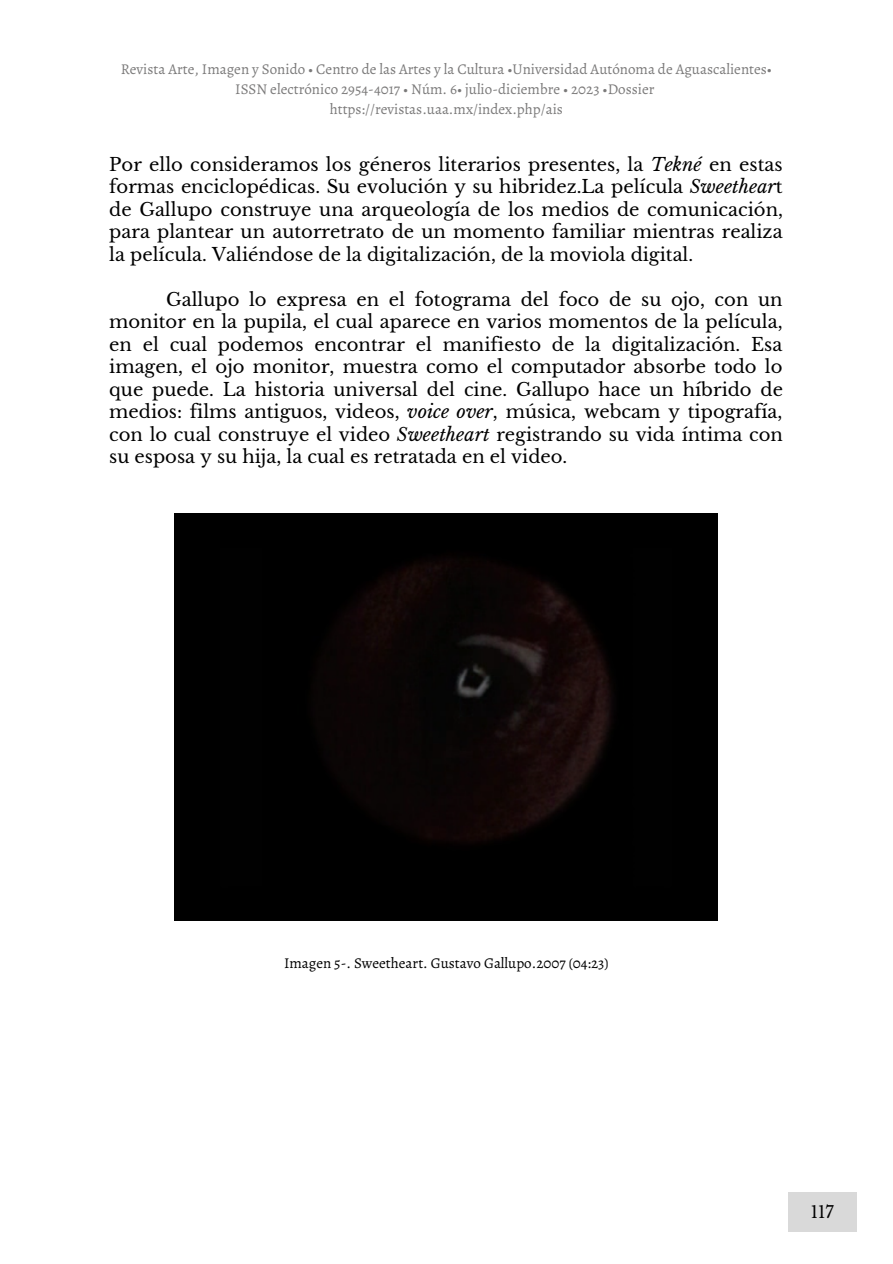
<style>
.page{position:relative;width:893px;height:1264px;background:#fff}
.page>*{position:absolute;margin:0;border:0;box-sizing:border-box;transform-origin:0 0}
.t1{font:18px/22.5px "Libre Baskerville";color:#000;text-align:justify}
.t2{font:16.5px "Libre Baskerville";color:#000}
.t3{font:15px/20.2px "Alegreya";color:#7b7a7a;text-align:center}
.t4{font:15px "Alegreya";color:#000}
.s1{font-style:italic}
</style>
<div class="page">
<div style="left:788px;top:1191px;width:68px;height:40px;background:#d9d9d9"></div>
<img style="left:175px;top:513px;width:542px;height:407px">
<p class="t3" style="left:121px;top:58px;width:652px">Revista Arte, Imagen y Sonido • Centro de las Artes y la Cultura •Universidad Autónoma de Aguascalientes•<br>ISSN electrónico 2954-4017 • Núm. 6• julio-diciembre • 2023 •Dossier</p>
<p class="t3" style="left:330px;top:99px;width:235px">https://revistas.uaa.mx/index.php/ais</p>
<p class="t1" style="left:109px;top:153px;width:675px">Por ello consideramos los géneros literarios presentes, la <span class="s1">Tekné</span> en estas formas enciclopédicas. Su evolución y su hibridez.La película <span class="s1">Sweethear</span>t de Gallupo construye una arqueología de los medios de comunicación, para plantear un autorretrato de un momento familiar mientras realiza la película. Valiéndose de la digitalización, de la moviola digital.</p>
<p class="t1" style="left:109px;top:288px;width:675px;text-indent:57px">Gallupo lo expresa en el fotograma del foco de su ojo, con un monitor en la pupila, el cual aparece en varios momentos de la película, en el cual podemos encontrar el manifiesto de la digitalización. Esa imagen, el ojo monitor, muestra como el computador absorbe todo lo que puede. La historia universal del cine. Gallupo hace un híbrido de medios: films antiguos, videos, <span class="s1">voice over</span>, música, webcam y tipografía, con lo cual construye el video <span class="s1">Sweetheart</span> registrando su vida íntima con su esposa y su hija, la cual es retratada en el video.</p>
<p class="t4" style="left:284px;top:953px;width:326px">Imagen 5-. Sweetheart. Gustavo Gallupo.2007 (04:23)</p>
<p class="t2" style="left:810px;top:1201px;width:24px">117</p>
</div>
